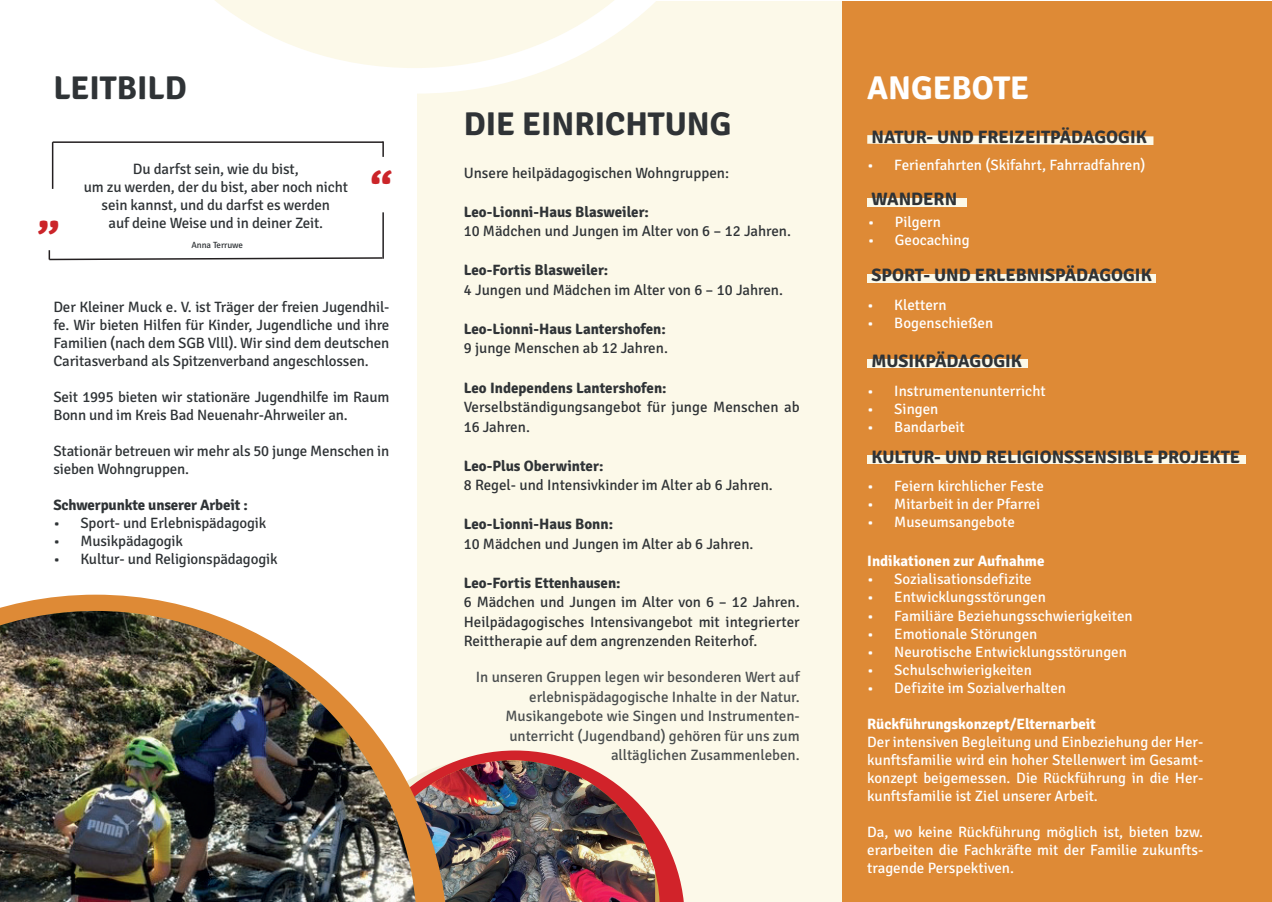
<style>
.page{position:relative;width:1272px;height:902px;background:#fff}
.page>*{position:absolute;margin:0;border:0;box-sizing:border-box;transform-origin:0 0}
.t1{font:700 45px "Signika";color:#cb2429}
.t2{font:700 33px "Signika";color:#2f3336}
.t3{font:700 33px "Signika";color:#fff}
.t4{font:700 18px "Signika";color:#2f3336}
.t5{font:15px/18px "Signika";letter-spacing:-.01em;color:#2f3336}
.t6{font:15px/18px "Signika";color:#fff;text-align:justify}
.t7{font:700 15px "Signika";color:#2f3336}
.t8{font:15px/19.5px "Signika";color:#4a4e4f;text-align:right}
.t9{font:700 15px "Signika";color:#fff}
.t10{font:9px "Signika";letter-spacing:-.01em;color:#2f3336}
</style>
<div class="page">
<div style="left:417px;top:1px;width:429px;height:900px;background:#fcf9e9"></div>
<div style="left:842px;top:1px;width:429px;height:900px;background:#de8a36"></div>
<svg style="left:417px;top:68px;width:133px;height:26px;fill:#fff"></svg>
<svg style="left:215px;top:0;width:441px;height:68px"></svg>
<hr style="left:52px;top:142px;width:1px;height:47px;background:#231f20">
<hr style="left:53px;top:141px;width:330px;height:2px;background:#231f20">
<hr style="left:382px;top:212px;width:2px;height:47px;background:#231f20">
<svg style="left:48px;top:250px;width:336px;height:11px"></svg>
<svg style="left:382px;top:141px;width:2px;height:16px"></svg>
<svg style="left:459px;top:750px;width:225px;height:151px"></svg>
<img style="left:448px;top:760px;width:207px;height:141px">
<svg style="left:0;top:594px;width:448px;height:307px"></svg>
<img style="left:0;top:611px;width:415px;height:290px">
<svg style="left:867px;top:135px;width:286px;height:10px;background:#f7e9cf"></svg>
<div style="left:867px;top:198px;width:99px;height:9px;background:#fcf9e9"></div>
<div style="left:867px;top:274px;width:288px;height:9px;background:#fcf9e9"></div>
<div style="left:867px;top:359px;width:160px;height:9px;background:#fcf9e9"></div>
<div style="left:867px;top:455px;width:378px;height:9px;background:#fcf9e9"></div>
<h2 class="t2" style="left:53px;top:68px;width:135px">LEITBILD</h2>
<p class="t5" style="left:84px;top:160px;width:265px;text-align:center">Du darfst sein, wie du bist,<br>um zu werden, der du bist, aber noch nicht sein kannst, und du darfst es werden</p>
<h1 class="t1" style="left:37px;top:185px;width:24px">„</h1>
<p class="t5" style="left:109px;top:214px;width:216px">auf deine Weise und in deiner Zeit.</p>
<p class="t10" style="left:191px;top:240px;width:53px">Anna Terruwe</p>
<h1 class="t1" style="left:370px;top:164px;width:24px">“</h1>
<p class="t5" style="left:53px;top:298px;width:337px;text-align:justify">Der Kleiner Muck e. V. ist Träger der freien Jugendhil&shy;fe. Wir bieten Hilfen für Kinder, Jugendliche und ihre Familien (nach dem SGB Vlll). Wir sind dem deutschen Caritasverband als Spitzenverband angeschlossen.</p>
<p class="t5" style="left:53px;top:388px;width:337px">Seit 1995 bieten wir stationäre Jugendhilfe im Raum<br>Bonn und im Kreis Bad Neuenahr-Ahrweiler an.</p>
<p class="t5" style="left:53px;top:442px;width:337px">Stationär betreuen wir mehr als 50 junge Menschen in sieben Wohngruppen.</p>
<p class="t7" style="left:53px;top:496px;width:196px">Schwerpunkte unserer Arbeit :</p>
<p class="t5" style="left:53px;top:514px;width:214px">• Sport- und Erlebnispädagogik</p>
<p class="t5" style="left:53px;top:532px;width:131px">• Musikpädagogik</p>
<p class="t5" style="left:53px;top:550px;width:226px">• Kultur- und Religionspädagogik</p>
<h2 class="t2" style="left:464px;top:104px;width:269px">DIE EINRICHTUNG</h2>
<p class="t5" style="left:464px;top:164px;width:267px">Unsere heilpädagogischen Wohngruppen:</p>
<p class="t7" style="left:464px;top:203px;width:187px">Leo-Lionni-Haus Blasweiler:</p>
<p class="t5" style="left:464px;top:222px;width:329px">10 Mädchen und Jungen im Alter von 6 – 12 Jahren.</p>
<p class="t7" style="left:464px;top:261px;width:146px">Leo-Fortis Blasweiler:</p>
<p class="t5" style="left:464px;top:281px;width:321px">4 Jungen und Mädchen im Alter von 6 – 10 Jahren.</p>
<p class="t7" style="left:464px;top:320px;width:204px">Leo-Lionni-Haus Lantershofen:</p>
<p class="t5" style="left:464px;top:339px;width:206px">9 junge Menschen ab 12 Jahren.</p>
<p class="t7" style="left:464px;top:378px;width:204px">Leo Independens Lantershofen:</p>
<p class="t5" style="left:464px;top:397px;width:337px;line-height:19.5px">Verselbständigungsangebot für junge Menschen ab<br>16 Jahren.</p>
<p class="t7" style="left:464px;top:456px;width:141px">Leo-Plus Oberwinter:</p>
<p class="t5" style="left:464px;top:476px;width:311px">8 Regel- und Intensivkinder im Alter ab 6 Jahren.</p>
<p class="t7" style="left:464px;top:515px;width:151px">Leo-Lionni-Haus Bonn:</p>
<p class="t5" style="left:464px;top:534px;width:291px">10 Mädchen und Jungen im Alter ab 6 Jahren.</p>
<p class="t7" style="left:464px;top:573px;width:158px">Leo-Fortis Ettenhausen:</p>
<p class="t5" style="left:464px;top:592px;width:337px;line-height:19.5px;text-align:justify">6 Mädchen und Jungen im Alter von 6 – 12 Jahren.<br>Heilpädagogisches Intensivangebot mit integrierter Reittherapie auf dem angrenzenden Reiterhof.</p>
<p class="t8" style="left:476px;top:667px;width:325px">In unseren Gruppen legen wir besonderen Wert auf erlebnispädagogische Inhalte in der Natur.<br>Musikangebote wie Singen und Instrumenten&shy;unterricht (Jugendband) gehören für uns zum alltäglichen Zusammenleben.</p>
<h2 class="t3" style="left:867px;top:68px;width:163px">ANGEBOTE</h2>
<p class="t4" style="left:871px;top:126px;width:277px">NATUR- UND FREIZEITPÄDAGOGIK</p>
<p class="t6" style="left:867px;top:156px;width:280px">• Ferienfahrten (Skifahrt, Fahrradfahren)</p>
<p class="t4" style="left:871px;top:188px;width:87px">WANDERN</p>
<p class="t6" style="left:867px;top:213px;width:75px">• Pilgern</p>
<p class="t6" style="left:867px;top:231px;width:103px">• Geocaching</p>
<p class="t4" style="left:871px;top:264px;width:282px">SPORT- UND ERLEBNISPÄDAGOGIK</p>
<p class="t6" style="left:867px;top:296px;width:81px">• Klettern</p>
<p class="t6" style="left:867px;top:314px;width:127px">• Bogenschießen</p>
<p class="t4" style="left:871px;top:350px;width:152px">MUSIKPÄDAGOGIK</p>
<p class="t6" style="left:867px;top:382px;width:180px">• Instrumentenunterricht</p>
<p class="t6" style="left:867px;top:400px;width:73px">• Singen</p>
<p class="t6" style="left:867px;top:418px;width:99px">• Bandarbeit</p>
<p class="t4" style="left:871px;top:445px;width:370px">KULTUR- UND RELIGIONSSENSIBLE PROJEKTE</p>
<p class="t6" style="left:867px;top:477px;width:178px">• Feiern kirchlicher Feste</p>
<p class="t6" style="left:867px;top:495px;width:174px">• Mitarbeit in der Pfarrei</p>
<p class="t6" style="left:867px;top:513px;width:149px">• Museumsangebote</p>
<p class="t9" style="left:867px;top:552px;width:179px">Indikationen zur Aufnahme</p>
<p class="t6" style="left:867px;top:570px;width:166px">• Sozialisationsdefizite</p>
<p class="t6" style="left:867px;top:588px;width:180px">• Entwicklungsstörungen</p>
<p class="t6" style="left:867px;top:606px;width:267px">• Familiäre Beziehungsschwierigkeiten</p>
<p class="t6" style="left:867px;top:624px;width:172px">• Emotionale Störungen</p>
<p class="t6" style="left:867px;top:642px;width:261px">• Neurotische Entwicklungsstörungen</p>
<p class="t6" style="left:867px;top:660px;width:166px">• Schulschwierigkeiten</p>
<p class="t6" style="left:867px;top:678px;width:200px">• Defizite im Sozialverhalten</p>
<p class="t9" style="left:867px;top:714px;width:230px">Rückführungskonzept/Elternarbeit</p>
<p class="t6" style="left:867px;top:732px;width:337px">Der intensiven Begleitung und Einbeziehung der Her&shy;kunftsfamilie wird ein hoher Stellenwert im Gesamt&shy;konzept beigemessen. Die Rückführung in die Her&shy;kunftsfamilie ist Ziel unserer Arbeit.</p>
<p class="t6" style="left:867px;top:822px;width:337px">Da, wo keine Rückführung möglich ist, bieten bzw. erarbeiten die Fachkräfte mit der Familie zukunfts&shy;tragende Perspektiven.</p>
</div>
